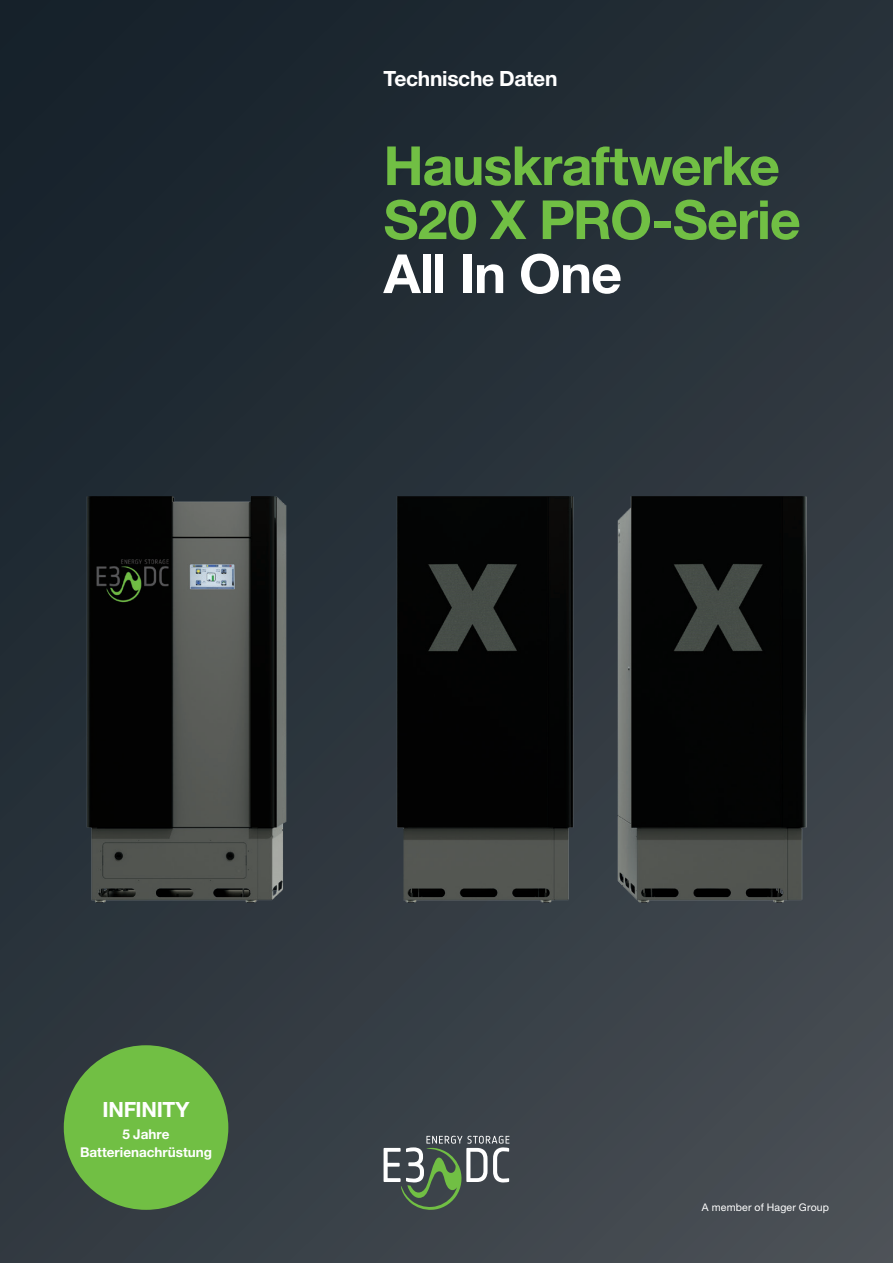
<style>
.page{position:relative;width:893px;height:1263px;background:#fff}
.page>*{position:absolute;margin:0;border:0;box-sizing:border-box;transform-origin:0 0}
.hager_Title_36pt_36pt_bold{font:700 54px/54px "Helvetica Neue LT Pro";letter-spacing:-.02em;color:#71bf44}
.hager_Title_36pt_36pt_bold-2{font:700 54px "Helvetica Neue LT Pro";letter-spacing:-.02em;color:#fff}
.e3dc_Teaser_text_14pt_18pt_roman_centere{font:700 21px "Helvetica Neue LT Pro";letter-spacing:-.015em;color:#fff}
.hager_Copy_text_9pt_12pt_roman_centered{font:700 13.5px/18px "Helvetica Neue LT Pro";color:#fff;text-align:center}
.t1{font:10.5px "Helvetica Neue LT Pro";letter-spacing:.015em;color:#fff}
</style>
<div class="page">
<div style="left:0;top:0;width:893px;height:1263px;background:linear-gradient(to bottom,#1b262f,#3f464c)"></div>
<svg style="left:384px;top:1136px;width:125px;height:74px;background:#5c6962"></svg>
<img style="left:64px;top:370px;width:767px;height:660px">
<div style="left:64px;top:1045px;width:164px;height:165px;background:#71bf44;border-radius:50%"></div>
<p class="e3dc_Teaser_text_14pt_18pt_roman_centere" style="left:384px;top:66px;width:175px">Technische Daten</p>
<p class="hager_Title_36pt_36pt_bold" style="left:384px;top:138px;width:419px">Hauskraftwerke<br>S20 X PRO-Serie</p>
<p class="hager_Title_36pt_36pt_bold-2" style="left:384px;top:240px;width:240px">All In One</p>
<p class="e3dc_Teaser_text_14pt_18pt_roman_centere" style="left:103px;top:1096px;width:88px">INFINITY</p>
<p class="hager_Copy_text_9pt_12pt_roman_centered" style="left:80px;top:1125px;width:134px">5 Jahre<br>Batterienachrüstung</p>
<p class="t1" style="left:702px;top:1201px;width:129px">A member of Hager Group</p>
</div>
